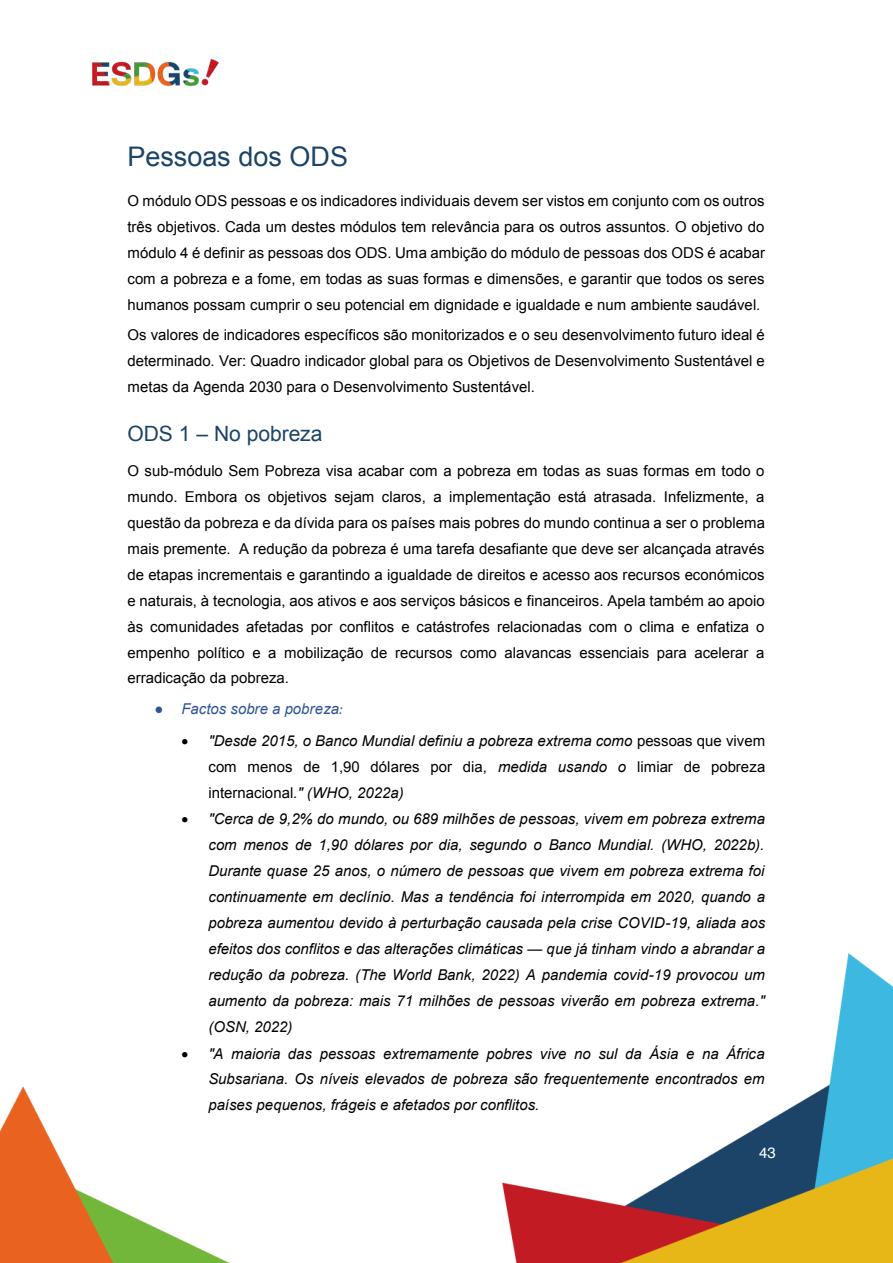
<style>
.page{position:relative;width:893px;height:1263px;background:#fff}
.page>*{position:absolute;margin:0;border:0;box-sizing:border-box;transform-origin:0 0}
.t1{font:27px "Arial";color:#1b4468}
.t2{font:21px "Arial";color:#1b4468}
.t3{font:15px/26px "Arial";color:#000;text-align:justify}
.t4{font:italic 15px/26px "Arial";color:#000;text-align:justify}
.t5{font:italic 15px "Arial";color:#2f5496}
.t6{font:15px "Helvetica";color:#fff}
.t7{font:15px "Arial";color:#fff}
.s1{font-family:"Calibri";font-style:normal}
.s2{font-family:"Cambria"}
.s3{font-style:normal}
</style>
<div class="page">
<img style="left:0;top:953px;width:893px;height:310px">
<img style="left:92px;top:59px;width:127px;height:28px">
<div style="left:747px;top:1136px;width:33px;height:30px;background:#1b4468"></div>
<h1 class="t1" style="left:127px;top:139px;width:222px">Pessoas dos ODS</h1>
<p class="t3" style="left:127px;top:188px;width:639px">O módulo ODS pessoas e os indicadores individuais devem ser vistos em conjunto com os outros três objetivos. Cada um destes módulos tem relevância para os outros assuntos. O objetivo do módulo 4 é definir as pessoas dos ODS. Uma ambição do módulo de pessoas dos ODS é acabar com a pobreza e a fome, em todas as suas formas e dimensões, e garantir que todos os seres humanos possam cumprir o seu potencial em dignidade e igualdade e num ambiente saudável.</p>
<p class="t3" style="left:127px;top:322px;width:639px">Os valores de indicadores específicos são monitorizados e o seu desenvolvimento futuro ideal é determinado. Ver: Quadro indicador global para os Objetivos de Desenvolvimento Sustentável e metas da Agenda 2030 para o Desenvolvimento Sustentável.</p>
<h2 class="t2" style="left:127px;top:420px;width:196px">ODS 1 – No pobreza</h2>
<p class="t3" style="left:127px;top:458px;width:639px">O sub-módulo Sem Pobreza visa acabar com a pobreza em todas as suas formas em todo o mundo. Embora os objetivos sejam claros, a implementação está atrasada. Infelizmente, a questão da pobreza e da dívida para os países mais pobres do mundo continua a ser o problema mais premente. A redução da pobreza é uma tarefa desafiante que deve ser alcançada através de etapas incrementais e garantindo a igualdade de direitos e acesso aos recursos económicos e naturais, à tecnologia, aos ativos e aos serviços básicos e financeiros. Apela também ao apoio às comunidades afetadas por conflitos e catástrofes relacionadas com o clima e enfatiza o empenho político e a mobilização de recursos como alavancas essenciais para acelerar a erradicação da pobreza.</p>
<p class="t5" style="left:154px;top:699px;width:190px"><span class="s1">●</span> Factos sobre a pobreza<span class="s2">:</span></p>
<p class="t4" style="left:208px;top:728px;width:558px;text-indent:-27px">• "Desde 2015, o Banco Mundial definiu a pobreza extrema como <span class="s3">pessoas que vivem com menos de 1,90 dólares por dia,</span> medida usando o <span class="s3">limiar de pobreza internacional</span>." (WHO, 2022a)</p>
<p class="t4" style="left:208px;top:806px;width:558px;text-indent:-27px">• "Cerca de 9,2% do mundo, ou 689 milhões de pessoas, vivem em pobreza extrema com menos de 1,90 dólares por dia, segundo o Banco Mundial. (WHO, 2022b).<br>Durante quase 25 anos, o número de pessoas que vivem em pobreza extrema foi continuamente em declínio. Mas a tendência foi interrompida em 2020, quando a pobreza aumentou devido à perturbação causada pela crise COVID-19, aliada aos efeitos dos conflitos e das alterações climáticas — que já tinham vindo a abrandar a redução da pobreza. (The World Bank, 2022) A pandemia covid-19 provocou um aumento da pobreza: mais 71 milhões de pessoas viverão em pobreza extrema." (OSN, 2022)</p>
<p class="t4" style="left:208px;top:1040px;width:558px;text-indent:-27px">• "A maioria das pessoas extremamente pobres vive no sul da Ásia e na África Subsariana. Os níveis elevados de pobreza são frequentemente encontrados em países pequenos, frágeis e afetados por conflitos.</p>
<p class="t6" style="left:759px;top:1141px;width:18px">43</p>
<p class="t7" style="left:757px;top:1142px;width:10px">2</p>
</div>
